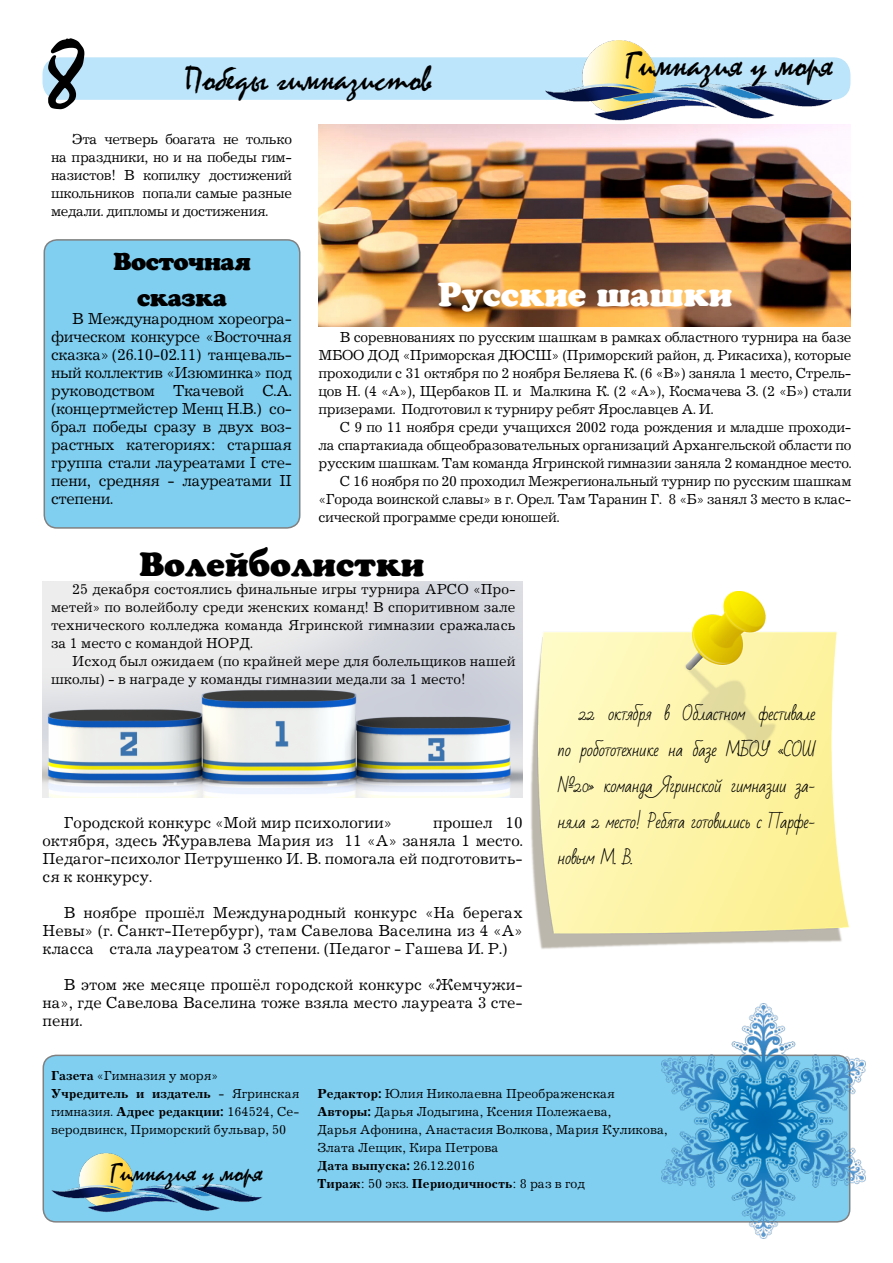
<style>
.page{position:relative;width:893px;height:1263px;background:#fff}
.page>*{position:absolute;margin:0;border:0;box-sizing:border-box;transform-origin:0 0}
.t1{font:97.2px "Mistral";color:#000}
.t2{font:36.9px "Mistral";color:#000}
.t3{font:36px "Mistral";color:#000}
.t4{font:33px "AG Crown Style";color:#000}
.t5{font:33px "AG Crown Style";color:#fff}
.t6{font:27px "Mistral";color:#000}
.t7{font:24px/36px "AG Crown Style";letter-spacing:-.02em;color:#000;text-align:center}
.t8{font:16.5px/18px "Journal C";color:#000;text-align:justify}
.t9{font:16.5px/36px "Bad Script";letter-spacing:-.02em;color:#000;text-align:justify}
.t10{font:15px/18px "Journal C";letter-spacing:-.02em;color:#000;text-align:justify}
.t11{font:15px/18px "Journal C";color:#000}
.t12{font:13.5px/18px "Journal C";color:#000}
.s1{font-weight:700}
</style>
<div class="page">
<img style="left:43px;top:582px;width:480px;height:216px">
<div style="left:44px;top:240px;width:256px;height:288px;background:#80cff1;border-radius:13px"></div>
<div style="left:44px;top:239px;width:256px;height:290px;border:2px solid #000;border-radius:13px"></div>
<img style="left:318px;top:124px;width:532px;height:202px">
<div style="left:43px;top:57px;width:807px;height:43px;background:#bce4fa;border-radius:17px"></div>
<img style="left:542px;top:40px;width:302px;height:81px">
<div style="left:43px;top:1055px;width:807px;height:167px;background:#80cff1;border-radius:13px"></div>
<div style="left:43px;top:1054px;width:807px;height:168px;border:2px solid #000;border-radius:13px"></div>
<img style="left:47px;top:1153px;width:249px;height:67px">
<img style="left:661px;top:1003px;width:205px;height:235px">
<img style="left:531px;top:591px;width:318px;height:358px">
<h1 class="t1" style="left:43px;top:18px;width:45px">8</h1>
<h3 class="t3" style="left:183px;top:57px;width:250px">Победы гимназистов</h3>
<h2 class="t2" style="left:624px;top:42px;width:210px">Гимназия у моря</h2>
<p class="t10" style="left:51px;top:131px;width:242px;text-indent:21px">Эта четверь боагата не только на праздники, но и на победы гим&shy;назистов! В копилку достижений школьников попали самые разные медали. дипломы и достижения.</p>
<h3 class="t7" style="left:113px;top:243px;width:139px">Восточная сказка</h3>
<p class="t8" style="left:51px;top:310px;width:242px;text-indent:21px">В Международном хореогра&shy;фическом конкурсе «Восточная сказка» (26.10-02.11) танцеваль&shy;ный коллектив «Изюминка» под руководством Ткачевой С.А. (концертмейстер Менц Н.В.) со&shy;брал победы сразу в двух воз&shy;растных категориях: старшая группа стали лауреатами I сте&shy;пени, средняя - лауреатами II степени.</p>
<h3 class="t5" style="left:438px;top:276px;width:296px">Русские шашки</h3>
<p class="t10" style="left:318px;top:329px;width:534px;text-indent:21px">В соревнованиях по русским шашкам в рамках областного турнира на базе МБОО ДОД «Приморская ДЮСШ» (Приморский район, д. Рикасиха), которые проходили с 31 октября по 2 ноября Беляева К. (6 «В») заняла 1 место, Стрель&shy;цов Н. (4 «А»), Щербаков П. и Малкина К. (2 «А»), Космачева З. (2 «Б») стали призерами. Подготовил к турниру ребят Ярославцев А. И.</p>
<p class="t10" style="left:340px;top:419px;width:513px">С 9 по 11 ноября среди учащихся 2002 года рождения и младше проходи-</p>
<p class="t10" style="left:318px;top:437px;width:534px">ла спартакиада общеобразовательных организаций Архангельской области по</p>
<p class="t10" style="left:318px;top:455px;width:534px">русским шашкам. Там команда Ягринской гимназии заняла 2 командное место.</p>
<p class="t10" style="left:340px;top:473px;width:513px">С 16 ноября по 20 проходил Межрегиональный турнир по русским шашкам</p>
<p class="t10" style="left:318px;top:491px;width:534px">«Города воинской славы» в г. Орел. Там Таранин Г. 8 «Б» занял 3 место в клас-</p>
<p class="t10" style="left:318px;top:509px;width:242px">сической программе среди юношей.</p>
<h3 class="t4" style="left:139px;top:546px;width:286px">Волейболистки</h3>
<p class="t10" style="left:51px;top:581px;width:466px;text-indent:21px">25 декабря состоялись финальные игры турнира АРСО «Про&shy;метей» по волейболу среди женских команд! В споритивном зале технического колледжа команда Ягринской гимназии сражалась за 1 место с командой НОРД.</p>
<p class="t11" style="left:51px;top:653px;width:466px;text-indent:21px">Исход был ожидаем (по крайней мере для болельщиков нашей школы) - в награде у команды гимназии медали за 1 место!</p>
<p class="t8" style="left:64px;top:814px;width:330px">Городской конкурс «Мой мир психологии»</p>
<p class="t8" style="left:43px;top:814px;width:482px;text-indent:391px">прошел 10 октября, здесь Журавлева Мария из 11 «А» заняла 1 место.<br>Педагог-психолог Петрушенко И. В. помогала ей подготовить&shy;ся к конкурсу.</p>
<p class="t8" style="left:43px;top:904px;width:482px;text-indent:21px">В ноябре прошёл Международный конкурс «На берегах Невы» (г. Санкт-Петербург), там Савелова Васелина из 4 «А» класса стала лауреатом 3 степени. (Педагог - Гашева И. Р.)</p>
<p class="t8" style="left:43px;top:976px;width:482px;text-indent:21px">В этом же месяце прошёл городской конкурс «Жемчужи&shy;на», где Савелова Васелина тоже взяла место лауреата 3 сте&shy;пени.</p>
<p class="t9" style="left:558px;top:696px;width:259px;text-indent:21px">22 октября в Областном фестивале по робототехнике на базе МБОУ «СОШ №20» команда Ягринской гимназии за&shy;няла 2 место! Ребята готовились с Парфе&shy;новым М. В.</p>
<p class="t12" style="left:51px;top:1067px;width:250px"><span class="s1">Газета</span> «Гимназия у моря»<br><span class="s1">Учредитель и издатель</span> - Ягринская гимназия. <span class="s1">Адрес редакции:</span> 164524, Се&shy;веродвинск, Приморский бульвар, 50</p>
<h3 class="t6" style="left:110px;top:1156px;width:154px">Гимназия у моря</h3>
<p class="t12" style="left:317px;top:1085px;width:352px"><span class="s1">Редактор:</span> Юлия Николаевна Преображенская <span class="s1">Авторы:</span> Дарья Лодыгина, Ксения Полежаева,<br>Дарья Афонина, Анастасия Волкова, Мария Куликова, Злата Лещик, Кира Петрова<br><span class="s1">Дата выпуска:</span> 26.12.2016<br><span class="s1">Тираж</span>: 50 экз. <span class="s1">Периодичность</span>: 8 раз в год</p>
</div>
